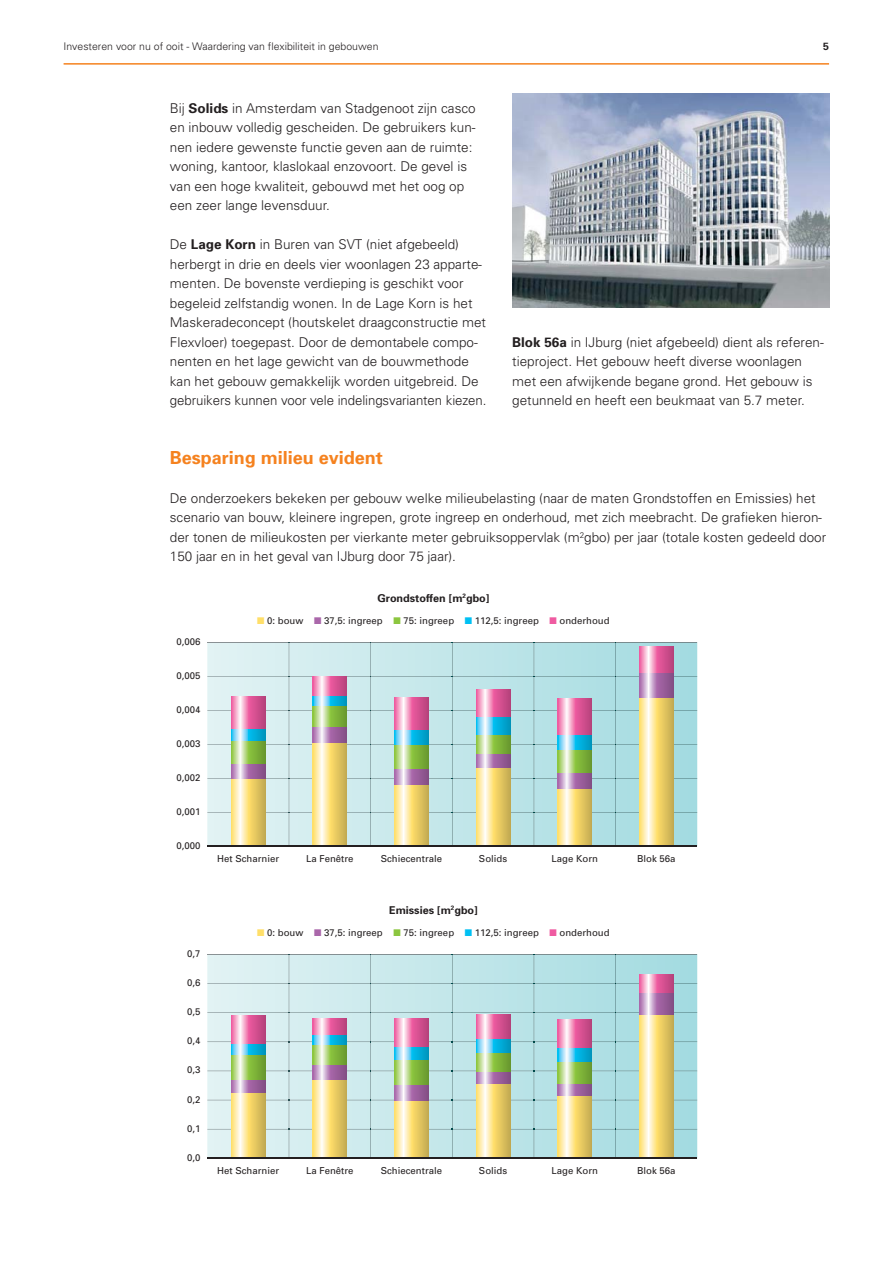
<style>
.page{position:relative;width:893px;height:1263px;background:#fff}
.page>*{position:absolute;margin:0;border:0;box-sizing:border-box;transform-origin:0 0}
.t1{font:700 18px "Univers";color:#f5821f}
.t2{font:300 13.5px/19.5px "Univers";color:#231f20}
.t3{font:700 10.8px "Univers";color:#231f20}
.t4{font:300 10.5px "Univers";color:#231f20}
.t5{font:700 10.5px "Univers";color:#231f20}
.t6{font:9.6px "Univers";color:#231f20}
.s1{font-weight:700}
.s2{color:#ffdf69}
.s3{color:#aa67aa}
.s4{color:#8cc63f}
.s5{color:#00c0f3}
.s6{color:#ef5ba1}
</style>
<div class="page">
<hr style="left:64px;top:63px;width:765px;height:2px;background:#f5821f">
<img style="left:512px;top:93px;width:317px;height:215px">
<svg style="left:207px;top:643px;width:490px;height:203px;background:#c1e4e7"></svg>
<img style="left:207px;top:642px;width:490px;height:1px">
<img style="left:207px;top:676px;width:490px;height:1px">
<img style="left:207px;top:710px;width:490px;height:1px">
<img style="left:207px;top:744px;width:490px;height:1px">
<img style="left:207px;top:778px;width:490px;height:1px">
<img style="left:207px;top:812px;width:490px;height:1px">
<img style="left:289px;top:643px;width:1px;height:203px">
<img style="left:370px;top:643px;width:1px;height:203px">
<img style="left:452px;top:643px;width:1px;height:203px">
<img style="left:534px;top:643px;width:1px;height:203px">
<img style="left:615px;top:643px;width:1px;height:203px">
<svg style="left:231px;top:778px;width:34px;height:68px;background:#ecd588"></svg>
<svg style="left:313px;top:743px;width:34px;height:103px;background:#edd787"></svg>
<svg style="left:394px;top:784px;width:34px;height:62px;background:#ecd588"></svg>
<svg style="left:476px;top:768px;width:34px;height:78px;background:#edd687"></svg>
<svg style="left:558px;top:788px;width:34px;height:58px;background:#ebd487"></svg>
<svg style="left:639px;top:697px;width:34px;height:149px;background:#efd888"></svg>
<svg style="left:231px;top:763px;width:34px;height:15px"></svg>
<svg style="left:231px;top:740px;width:34px;height:23px"></svg>
<svg style="left:313px;top:705px;width:34px;height:23px"></svg>
<svg style="left:394px;top:744px;width:34px;height:25px"></svg>
<svg style="left:476px;top:734px;width:34px;height:21px"></svg>
<svg style="left:558px;top:750px;width:34px;height:24px"></svg>
<svg style="left:313px;top:728px;width:34px;height:15px"></svg>
<svg style="left:394px;top:769px;width:34px;height:15px"></svg>
<svg style="left:476px;top:755px;width:34px;height:13px"></svg>
<svg style="left:558px;top:774px;width:34px;height:14px"></svg>
<svg style="left:639px;top:673px;width:34px;height:24px"></svg>
<svg style="left:231px;top:729px;width:34px;height:11px"></svg>
<svg style="left:313px;top:695px;width:34px;height:10px"></svg>
<svg style="left:394px;top:730px;width:34px;height:14px"></svg>
<svg style="left:476px;top:717px;width:34px;height:17px"></svg>
<svg style="left:558px;top:734px;width:34px;height:16px"></svg>
<svg style="left:231px;top:697px;width:34px;height:32px"></svg>
<svg style="left:313px;top:676px;width:34px;height:19px"></svg>
<svg style="left:394px;top:697px;width:34px;height:33px"></svg>
<svg style="left:476px;top:690px;width:34px;height:27px"></svg>
<svg style="left:558px;top:699px;width:34px;height:35px"></svg>
<svg style="left:639px;top:647px;width:34px;height:26px"></svg>
<hr style="left:207px;top:846px;width:490px;height:1px;background:#231f20">
<svg style="left:207px;top:955px;width:490px;height:203px;background:#c1e4e7"></svg>
<img style="left:207px;top:954px;width:490px;height:1px">
<img style="left:207px;top:983px;width:490px;height:1px">
<img style="left:207px;top:1012px;width:490px;height:1px">
<img style="left:207px;top:1041px;width:490px;height:1px">
<img style="left:207px;top:1071px;width:490px;height:1px">
<img style="left:207px;top:1100px;width:490px;height:1px">
<img style="left:207px;top:1129px;width:490px;height:1px">
<img style="left:289px;top:955px;width:1px;height:203px">
<img style="left:370px;top:955px;width:1px;height:203px">
<img style="left:452px;top:955px;width:1px;height:203px">
<img style="left:534px;top:955px;width:1px;height:203px">
<img style="left:615px;top:955px;width:1px;height:203px">
<svg style="left:231px;top:1093px;width:34px;height:65px;background:#edd687"></svg>
<svg style="left:313px;top:1080px;width:34px;height:78px;background:#edd687"></svg>
<svg style="left:394px;top:1100px;width:34px;height:58px;background:#ecd588"></svg>
<svg style="left:476px;top:1083px;width:34px;height:75px;background:#ecd588"></svg>
<svg style="left:558px;top:1096px;width:34px;height:62px;background:#ecd586"></svg>
<svg style="left:639px;top:1015px;width:34px;height:143px;background:#efd888"></svg>
<svg style="left:231px;top:1080px;width:34px;height:13px"></svg>
<svg style="left:231px;top:1055px;width:34px;height:25px"></svg>
<svg style="left:313px;top:1045px;width:34px;height:21px"></svg>
<svg style="left:394px;top:1060px;width:34px;height:25px"></svg>
<svg style="left:476px;top:1052px;width:34px;height:21px"></svg>
<svg style="left:558px;top:1061px;width:34px;height:23px"></svg>
<svg style="left:313px;top:1066px;width:34px;height:14px"></svg>
<svg style="left:394px;top:1085px;width:34px;height:15px"></svg>
<svg style="left:476px;top:1073px;width:34px;height:10px"></svg>
<svg style="left:558px;top:1084px;width:34px;height:12px"></svg>
<svg style="left:639px;top:993px;width:34px;height:22px"></svg>
<svg style="left:231px;top:1044px;width:34px;height:11px"></svg>
<svg style="left:313px;top:1035px;width:34px;height:10px"></svg>
<svg style="left:394px;top:1047px;width:34px;height:13px"></svg>
<svg style="left:476px;top:1039px;width:34px;height:13px"></svg>
<svg style="left:558px;top:1047px;width:34px;height:14px"></svg>
<svg style="left:231px;top:1016px;width:34px;height:28px"></svg>
<svg style="left:313px;top:1019px;width:34px;height:16px"></svg>
<svg style="left:394px;top:1019px;width:34px;height:28px"></svg>
<svg style="left:476px;top:1015px;width:34px;height:24px"></svg>
<svg style="left:558px;top:1020px;width:34px;height:27px"></svg>
<svg style="left:639px;top:974px;width:34px;height:19px"></svg>
<hr style="left:207px;top:1158px;width:490px;height:1px;background:#231f20">
<p class="t4" style="left:64px;top:43px;width:316px">Investeren voor nu of ooit - Waardering van flexibiliteit in gebouwen</p>
<p class="t5" style="left:823px;top:43px;width:7px">5</p>
<p class="t2" style="left:170px;top:99px;width:307px">Bij <span class="s1">Solids</span> in Amsterdam van Stadgenoot zijn casco en inbouw volledig gescheiden. De gebruikers kun&shy;nen iedere gewenste functie geven aan de ruimte: woning, kantoor, klaslokaal enzovoort. De gevel is van een hoge kwaliteit, gebouwd met het oog op een zeer lange levensduur.</p>
<p class="t2" style="left:170px;top:236px;width:318px">De <span class="s1">Lage Korn</span> in Buren van SVT (niet afgebeeld) herbergt in drie en deels vier woonlagen 23 apparte&shy;menten. De bovenste verdieping is geschikt voor begeleid zelfstandig wonen. In de Lage Korn is het Maskeradeconcept (houtskelet draagconstructie met Flexvloer) toegepast. Door de demontabele compo&shy;nenten en het lage gewicht van de bouwmethode kan het gebouw gemakkelijk worden uitgebreid. De gebruikers kunnen voor vele indelingsvarianten kiezen.</p>
<p class="t2" style="left:512px;top:333px;width:313px"><span class="s1">Blok 56a</span> in IJburg (niet afgebeeld) dient als referen&shy;tieproject. Het gebouw heeft diverse woonlagen met een afwijkende begane grond. Het gebouw is getunneld en heeft een beukmaat van 5.7 meter.</p>
<h1 class="t1" style="left:170px;top:451px;width:214px">Besparing milieu evident</h1>
<p class="t2" style="left:170px;top:489px;width:658px">De onderzoekers bekeken per gebouw welke milieubelasting (naar de maten Grondstoffen en Emissies) het scenario van bouw, kleinere ingrepen, grote ingreep en onderhoud, met zich meebracht. De grafieken hieron&shy;der tonen de milieukosten per vierkante meter gebruiksoppervlak (m<sup>2</sup>gbo) per jaar (totale kosten gedeeld door 150 jaar en in het geval van IJburg door 75 jaar).</p>
<p class="t3" style="left:377px;top:594px;width:114px">Grondstoffen [m<sup>2</sup>gbo]</p>
<p class="t6" style="left:257px;top:617px;width:354px"><span class="s2">■</span> 0: bouw <span class="s3">■</span> 37,5: ingreep <span class="s4">■</span> 75: ingreep <span class="s5">■</span> 112,5: ingreep <span class="s6">■</span> onderhoud</p>
<p class="t6" style="left:176px;top:638px;width:26px">0,006</p>
<p class="t6" style="left:176px;top:672px;width:26px">0,005</p>
<p class="t6" style="left:176px;top:706px;width:26px">0,004</p>
<p class="t6" style="left:176px;top:740px;width:26px">0,003</p>
<p class="t6" style="left:176px;top:774px;width:26px">0,002</p>
<p class="t6" style="left:176px;top:808px;width:26px">0,001</p>
<p class="t6" style="left:176px;top:842px;width:26px">0,000</p>
<p class="t6" style="left:187px;top:950px;width:15px">0,7</p>
<p class="t6" style="left:187px;top:979px;width:15px">0,6</p>
<p class="t6" style="left:187px;top:1008px;width:15px">0,5</p>
<p class="t6" style="left:187px;top:1037px;width:15px">0,4</p>
<p class="t6" style="left:187px;top:1066px;width:15px">0,3</p>
<p class="t6" style="left:187px;top:1096px;width:15px">0,2</p>
<p class="t6" style="left:187px;top:1125px;width:15px">0,1</p>
<p class="t6" style="left:187px;top:1154px;width:15px">0,0</p>
<p class="t6" style="left:217px;top:855px;width:63px">Het Scharnier</p>
<p class="t6" style="left:306px;top:855px;width:49px">La Fenêtre</p>
<p class="t6" style="left:381px;top:855px;width:63px">Schiecentrale</p>
<p class="t6" style="left:479px;top:855px;width:30px">Solids</p>
<p class="t6" style="left:551px;top:855px;width:48px">Lage Korn</p>
<p class="t6" style="left:637px;top:855px;width:40px">Blok 56a</p>
<p class="t3" style="left:389px;top:906px;width:90px">Emissies [m<sup>2</sup>gbo]</p>
<p class="t6" style="left:257px;top:929px;width:354px"><span class="s2">■</span> 0: bouw <span class="s3">■</span> 37,5: ingreep <span class="s4">■</span> 75: ingreep <span class="s5">■</span> 112,5: ingreep <span class="s6">■</span> onderhoud</p>
<p class="t6" style="left:217px;top:1167px;width:63px">Het Scharnier</p>
<p class="t6" style="left:306px;top:1167px;width:49px">La Fenêtre</p>
<p class="t6" style="left:381px;top:1167px;width:63px">Schiecentrale</p>
<p class="t6" style="left:479px;top:1167px;width:30px">Solids</p>
<p class="t6" style="left:551px;top:1167px;width:48px">Lage Korn</p>
<p class="t6" style="left:637px;top:1167px;width:40px">Blok 56a</p>
</div>
